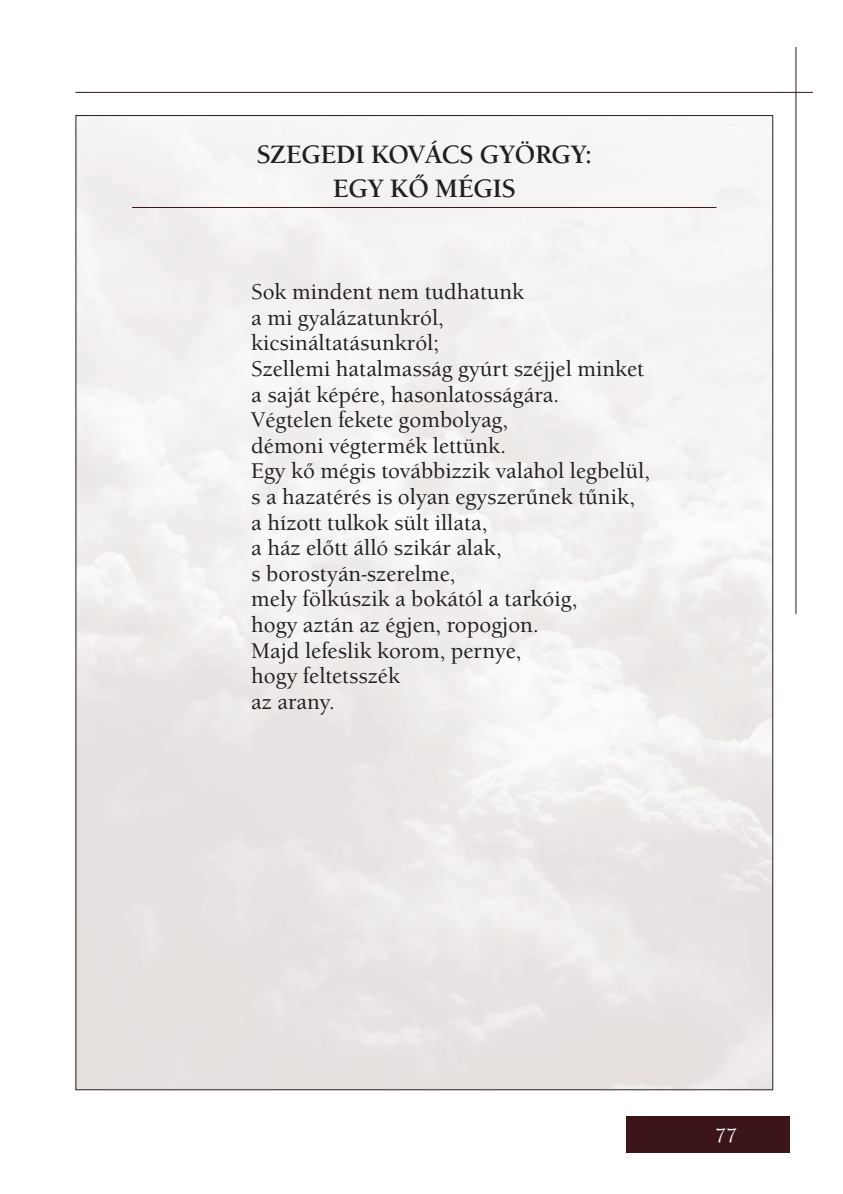
<style>
.page{position:relative;width:843px;height:1194px;background:#fff}
.page>*{position:absolute;margin:0;border:0;box-sizing:border-box;transform-origin:0 0}
.t1{font:700 26px/34px "Berkeley Old Sty Itc TEE";color:#231f20;text-align:center}
.t2{font:500 22px/25.6px "Berkeley Old Sty Itc TEE";color:#231f20}
.t3{font:500 20px "Berkeley Old Sty Itc TEE";color:#fff}
</style>
<div class="page">
<div style="left:626px;top:1116px;width:164px;height:37px;background:#3b1519"></div>
<hr style="left:75px;top:92px;width:737px;height:1px;background:#3b1519">
<hr style="left:795px;top:47px;width:1px;height:567px;background:#3b1519">
<hr style="left:132px;top:207px;width:584px;height:1px;background:#3b1519">
<p class="t1" style="left:256px;top:137px;width:337px">SZEGEDI KOVÁCS GYÖRGY:<br>EGY KŐ MÉGIS</p>
<p class="t2" style="left:251px;top:279px;width:400px">Sok mindent nem tudhatunk<br>a mi gyalázatunkról,<br>kicsináltatásunkról;<br>Szellemi hatalmasság gyúrt széjjel minket a saját képére, hasonlatosságára.<br>Végtelen fekete gombolyag,<br>démoni végtermék lettünk.<br>Egy kő mégis továbbizzik valahol legbelül, s a hazatérés is olyan egyszerűnek tűnik, a hízott tulkok sült illata,<br>a ház előtt álló szikár alak,<br>s borostyán-szerelme,<br>mely fölkúszik a bokától a tarkóig,<br>hogy aztán az égjen, ropogjon.<br>Majd lefeslik korom, pernye,<br>hogy feltetsszék<br>az arany.</p>
<p class="t3" style="left:715px;top:1124px;width:23px">77</p>
</div>
